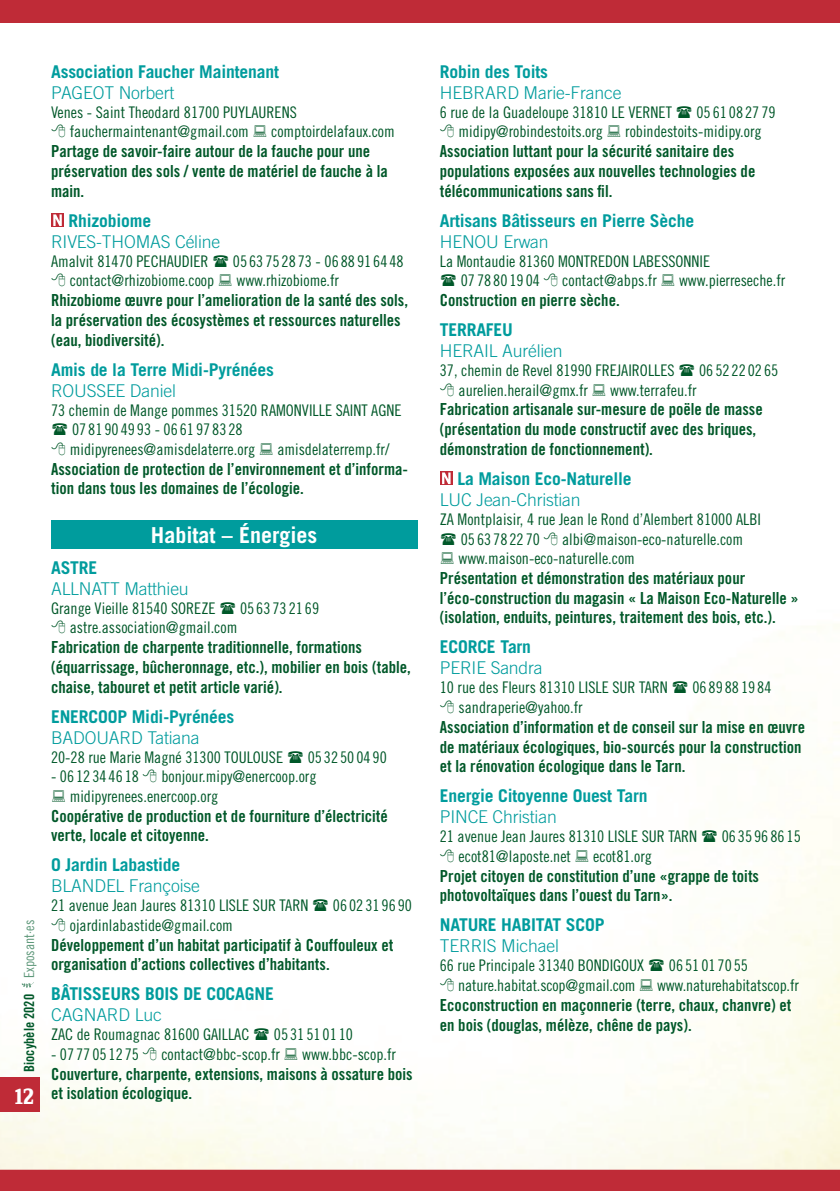
<style>
.page{position:relative;width:840px;height:1191px;background:#fff}
.page>*{position:absolute;margin:0;border:0;box-sizing:border-box;transform-origin:0 0}
.t1{font:700 24px "Zine Serif Display OT";color:#fff}
.t2{font:700 22px "Trade Gothic LT Std";color:#fff}
.t3{font:700 17.6px "Trade Gothic LT Std";letter-spacing:-.01em;color:#009c9d}
.t4{font:300 17.6px "Trade Gothic LT Std";letter-spacing:-.01em;color:#009c9d}
.t5{font:16.6px/20px "Trade Gothic LT Std Bd Cn 20";color:#005829}
.t6{font:16px/19.2px "Trade Gothic LT Std Cn 18";color:#005829}
.t7{font:14px "Trade Gothic LT Std Bd Cn 20";color:#005829}
.s1{font-family:"Trade Gothic LT Com Cn 18";color:#5e987a}
</style>
<div class="page">
<img style="left:417px;top:471px;width:422px;height:463px">
<div style="left:51px;top:213px;width:13px;height:14px;background:#bf2b37"></div>
<svg style="left:53px;top:214px;width:9px;height:12px"></svg>
<div style="left:51px;top:520px;width:366px;height:29px;background:#009c9d"></div>
<svg style="left:439px;top:471px;width:13px;height:14px"></svg>
<svg style="left:442px;top:472px;width:8px;height:12px"></svg>
<div style="left:0;top:0;width:839px;height:23px;background:#bf2b37"></div>
<svg style="left:0;top:934px;width:839px;height:257px"></svg>
<svg style="left:22px;top:982px;width:12px;height:6px"></svg>
<div style="left:0;top:1077px;width:40px;height:34px;background:#bf2b37"></div>
<svg style="left:254px;top:1028px;width:15px;height:12px"></svg>
<svg style="left:143px;top:1046px;width:13px;height:14px"></svg>
<svg style="left:285px;top:1047px;width:12px;height:12px"></svg>
<svg style="left:441px;top:532px;width:14px;height:12px"></svg>
<svg style="left:543px;top:531px;width:14px;height:14px"></svg>
<svg style="left:441px;top:552px;width:12px;height:11px"></svg>
<svg style="left:672px;top:681px;width:15px;height:12px"></svg>
<svg style="left:440px;top:700px;width:13px;height:13px"></svg>
<svg style="left:701px;top:830px;width:15px;height:12px"></svg>
<svg style="left:440px;top:848px;width:13px;height:14px"></svg>
<svg style="left:575px;top:850px;width:13px;height:11px"></svg>
<svg style="left:649px;top:959px;width:14px;height:12px"></svg>
<svg style="left:440px;top:977px;width:13px;height:14px"></svg>
<svg style="left:639px;top:979px;width:13px;height:11px"></svg>
<p class="t7" style="left:21px;top:1071px;width:154px;rotate:-90deg">Biocybèle 2020 <span class="s1">Exposant·es</span></p>
<h1 class="t1" style="left:15px;top:1081px;width:20px">12</h1>
<p class="t3" style="left:51px;top:61px;width:229px">Association Faucher Maintenant</p>
<p class="t4" style="left:51px;top:82px;width:125px">PAGEOT Norbert</p>
<p class="t6" style="left:70px;top:103px;width:228px;text-indent:-19px">Venes - Saint Theodard 81700 PUYLAURENS fauchermaintenant@gmail.com</p>
<p class="t6" style="left:271px;top:122px;width:125px">comptoirdelafaux.com</p>
<p class="t5" style="left:51px;top:141px;width:338px">Partage de savoir-faire autour de la fauche pour une préservation des sols / vente de matériel de fauche à la main.</p>
<p class="t3" style="left:69px;top:210px;width:84px">Rhizobiome</p>
<p class="t4" style="left:51px;top:231px;width:170px">RIVES-THOMAS Céline</p>
<p class="t6" style="left:51px;top:252px;width:159px">Amalvit 81470 PECHAUDIER</p>
<p class="t6" style="left:233px;top:252px;width:172px">05 63 75 28 73 - 06 88 91 64 48</p>
<p class="t6" style="left:70px;top:271px;width:146px">contact@rhizobiome.coop</p>
<p class="t6" style="left:236px;top:271px;width:104px">www.rhizobiome.fr</p>
<p class="t5" style="left:51px;top:290px;width:358px">Rhizobiome œuvre pour l’amelioration de la santé des sols, la préservation des écosystèmes et ressources naturelles (eau, biodiversité).</p>
<p class="t3" style="left:51px;top:359px;width:224px">Amis de la Terre Midi-Pyrénées</p>
<p class="t4" style="left:51px;top:380px;width:126px">ROUSSEE Daniel</p>
<p class="t6" style="left:70px;top:401px;width:333px;text-indent:-19px">73 chemin de Mange pommes 31520 RAMONVILLE SAINT AGNE<br>07 81 90 49 93 - 06 61 97 83 28 midipyrenees@amisdelaterre.org</p>
<p class="t6" style="left:277px;top:439px;width:113px">amisdelaterremp.fr/</p>
<p class="t5" style="left:51px;top:458px;width:358px">Association de protection de l’environnement et d’informa&shy;tion dans tous les domaines de l’écologie.</p>
<h2 class="t2" style="left:151px;top:521px;width:168px">Habitat – Énergies</h2>
<p class="t3" style="left:51px;top:557px;width:48px">ASTRE</p>
<p class="t4" style="left:51px;top:578px;width:139px">ALLNATT Matthieu</p>
<p class="t6" style="left:51px;top:598px;width:166px">Grange Vieille 81540 SOREZE</p>
<p class="t6" style="left:240px;top:598px;width:81px">05 63 73 21 69</p>
<p class="t6" style="left:70px;top:618px;width:169px">astre.association@gmail.com</p>
<p class="t5" style="left:51px;top:637px;width:361px">Fabrication de charpente traditionnelle, formations (équarrissage, bûcheronnage, etc.), mobilier en bois (table, chaise, tabouret et petit article varié).</p>
<p class="t3" style="left:51px;top:705px;width:185px">ENERCOOP Midi-Pyrénées</p>
<p class="t4" style="left:51px;top:727px;width:150px">BADOUARD Tatiana</p>
<p class="t6" style="left:51px;top:747px;width:233px">20-28 rue Marie Magné 31300 TOULOUSE</p>
<p class="t6" style="left:307px;top:747px;width:81px">05 32 50 04 90</p>
<p class="t6" style="left:51px;top:767px;width:89px">- 06 12 34 46 18</p>
<p class="t6" style="left:70px;top:767px;width:248px;text-indent:92px">bonjour.mipy@enercoop.org midipyrenees.enercoop.org</p>
<p class="t5" style="left:51px;top:805px;width:338px">Coopérative de production et de fourniture d’électricité verte, locale et citoyenne.</p>
<p class="t3" style="left:51px;top:854px;width:131px">O Jardin Labastide</p>
<p class="t4" style="left:51px;top:875px;width:150px">BLANDEL Françoise</p>
<p class="t6" style="left:51px;top:896px;width:259px">21 avenue Jean Jaures 81310 LISLE SUR TARN</p>
<p class="t6" style="left:333px;top:896px;width:81px">06 02 31 96 90</p>
<p class="t6" style="left:70px;top:915px;width:164px">ojardinlabastide@gmail.com</p>
<p class="t5" style="left:51px;top:934px;width:343px">Développement d’un habitat participatif à Couffouleux et organisation d’actions collectives d’habitants.</p>
<p class="t3" style="left:51px;top:983px;width:224px">BÂTISSEURS BOIS DE COCAGNE</p>
<p class="t4" style="left:51px;top:1004px;width:112px">CAGNARD Luc</p>
<p class="t6" style="left:51px;top:1025px;width:200px">ZAC de Roumagnac 81600 GAILLAC</p>
<p class="t6" style="left:274px;top:1025px;width:81px">05 31 51 01 10</p>
<p class="t6" style="left:51px;top:1044px;width:89px">- 07 77 05 12 75</p>
<p class="t6" style="left:161px;top:1044px;width:120px">contact@bbc-scop.fr</p>
<p class="t6" style="left:302px;top:1044px;width:95px">www.bbc-scop.fr</p>
<p class="t5" style="left:51px;top:1063px;width:363px">Couverture, charpente, extensions, maisons à ossature bois et isolation écologique.</p>
<p class="t3" style="left:439px;top:61px;width:110px">Robin des Toits</p>
<p class="t4" style="left:439px;top:82px;width:183px">HEBRARD Marie-France</p>
<p class="t6" style="left:439px;top:103px;width:233px">6 rue de la Guadeloupe 31810 LE VERNET</p>
<p class="t6" style="left:696px;top:103px;width:81px">05 61 08 27 79</p>
<p class="t6" style="left:458px;top:122px;width:146px">midipy@robindestoits.org</p>
<p class="t6" style="left:625px;top:122px;width:138px">robindestoits-midipy.org</p>
<p class="t5" style="left:439px;top:141px;width:317px">Association luttant pour la sécurité sanitaire des populations exposées aux nouvelles technologies de télécommunications sans fil.</p>
<p class="t3" style="left:439px;top:210px;width:256px">Artisans Bâtisseurs en Pierre Sèche</p>
<p class="t4" style="left:439px;top:231px;width:110px">HENOU Erwan</p>
<p class="t6" style="left:460px;top:252px;width:251px;text-indent:-21px">La Montaudie 81360 MONTREDON LABESSONNIE<br>07 78 80 19 04</p>
<p class="t6" style="left:562px;top:271px;width:96px">contact@abps.fr</p>
<p class="t6" style="left:678px;top:271px;width:108px">www.pierreseche.fr</p>
<p class="t5" style="left:439px;top:290px;width:181px">Construction en pierre sèche.</p>
<p class="t3" style="left:439px;top:319px;width:75px">TERRAFEU</p>
<p class="t4" style="left:439px;top:340px;width:124px">HERAIL Aurélien</p>
<p class="t6" style="left:439px;top:361px;width:236px">37, chemin de Revel 81990 FREJAIROLLES</p>
<p class="t6" style="left:698px;top:361px;width:81px">06 52 22 02 65</p>
<p class="t6" style="left:458px;top:380px;width:131px">aurelien.herail@gmx.fr</p>
<p class="t6" style="left:609px;top:380px;width:88px">www.terrafeu.fr</p>
<p class="t5" style="left:439px;top:399px;width:324px">Fabrication artisanale sur-mesure de poële de masse (présentation du mode constructif avec des briques, démonstration de fonctionnement).</p>
<p class="t3" style="left:457px;top:468px;width:176px">La Maison Eco-Naturelle</p>
<p class="t4" style="left:439px;top:489px;width:142px">LUC Jean-Christian</p>
<p class="t6" style="left:460px;top:510px;width:301px;text-indent:-21px">ZA Montplaisir, 4 rue Jean le Rond d’Alembert 81000 ALBI<br>05 63 78 22 70</p>
<p class="t6" style="left:458px;top:529px;width:286px;text-indent:104px">albi@maison-eco-naturelle.com www.maison-eco-naturelle.com</p>
<p class="t5" style="left:439px;top:567px;width:360px">Présentation et démonstration des matériaux pour l’éco-construction du magasin « La Maison Eco-Naturelle » (isolation, enduits, peintures, traitement des bois, etc.).</p>
<p class="t3" style="left:439px;top:636px;width:93px">ECORCE Tarn</p>
<p class="t4" style="left:439px;top:657px;width:104px">PERIE Sandra</p>
<p class="t6" style="left:439px;top:678px;width:229px">10 rue des Fleurs 81310 LISLE SUR TARN</p>
<p class="t6" style="left:692px;top:678px;width:81px">06 89 88 19 84</p>
<p class="t6" style="left:458px;top:697px;width:125px">sandraperie@yahoo.fr</p>
<p class="t5" style="left:439px;top:716px;width:366px">Association d’information et de conseil sur la mise en œuvre de matériaux écologiques, bio-sourcés pour la construction et la rénovation écologique dans le Tarn.</p>
<p class="t3" style="left:439px;top:785px;width:209px">Energie Citoyenne Ouest Tarn</p>
<p class="t4" style="left:439px;top:806px;width:118px">PINCE Christian</p>
<p class="t6" style="left:439px;top:827px;width:259px">21 avenue Jean Jaures 81310 LISLE SUR TARN</p>
<p class="t6" style="left:721px;top:827px;width:81px">06 35 96 86 15</p>
<p class="t6" style="left:458px;top:846px;width:114px">ecot81@laposte.net</p>
<p class="t6" style="left:593px;top:846px;width:60px">ecot81.org</p>
<p class="t5" style="left:439px;top:865px;width:320px">Projet citoyen de constitution d’une «grappe de toits photovoltaïques dans l’ouest du Tarn».</p>
<p class="t3" style="left:439px;top:914px;width:166px">NATURE HABITAT SCOP</p>
<p class="t4" style="left:439px;top:935px;width:120px">TERRIS Michael</p>
<p class="t6" style="left:439px;top:956px;width:206px">66 rue Principale 31340 BONDIGOUX</p>
<p class="t6" style="left:668px;top:956px;width:81px">06 51 01 70 55</p>
<p class="t6" style="left:458px;top:975px;width:179px">nature.habitat.scop@gmail.com</p>
<p class="t6" style="left:656px;top:975px;width:143px">www.naturehabitatscop.fr</p>
<p class="t5" style="left:439px;top:994px;width:353px">Ecoconstruction en maçonnerie (terre, chaux, chanvre) et en bois (douglas, mélèze, chêne de pays).</p>
</div>
